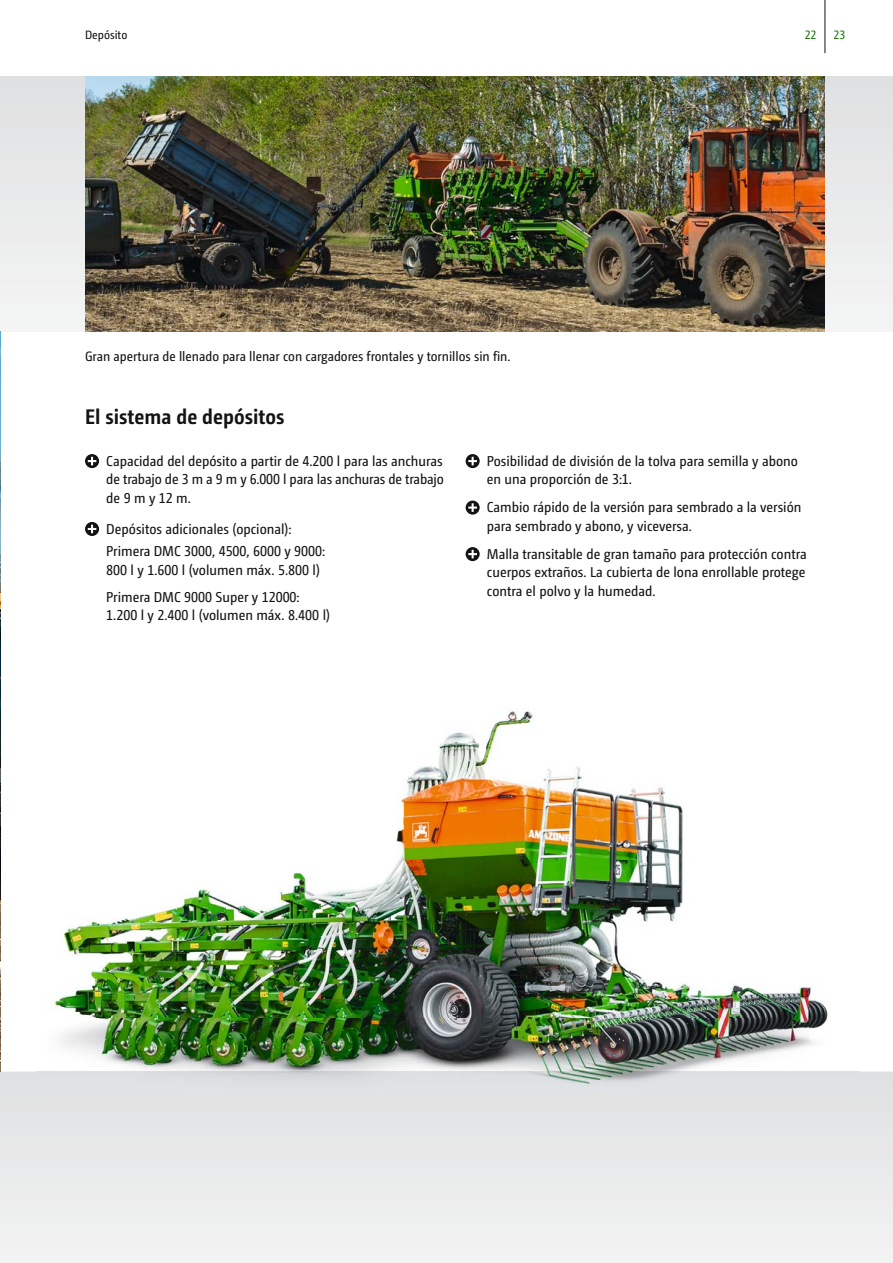
<style>
.page{position:relative;width:893px;height:1263px;background:#fff}
.page>*{position:absolute;margin:0;border:0;box-sizing:border-box;transform-origin:0 0}
.t1{font:700 21px "Camingo Dos Pro S Cd";color:#141314}
.t2{font:14.25px/18.5px "Camingo Dos Pro S Cd";color:#141314}
.t3{font:13.5px "Camingo Dos Pro S Cd";color:#141314}
.t4{font:12px "Camingo Dos Pro S Cd";color:#141314}
.t5{font:12px "Camingo Dos Pro S Cd";color:#137904}
</style>
<div class="page">
<div style="left:0;top:77px;width:893px;height:255px;background:#eaebeb"></div>
<div style="left:0;top:1071px;width:893px;height:192px;background:#eaebeb"></div>
<img style="left:85px;top:77px;width:740px;height:255px">
<img style="left:36px;top:711px;width:823px;height:383px">
<img style="left:0;top:332px;width:1px;height:739px">
<hr style="left:825px;top:0;width:1px;height:53px;background:#141314">
<svg style="left:85px;top:454px;width:14px;height:14px"></svg>
<svg style="left:85px;top:522px;width:14px;height:14px"></svg>
<svg style="left:466px;top:454px;width:14px;height:14px"></svg>
<svg style="left:466px;top:501px;width:14px;height:14px"></svg>
<svg style="left:466px;top:547px;width:14px;height:14px"></svg>
<p class="t4" style="left:85px;top:30px;width:44px">Depósito</p>
<p class="t3" style="left:85px;top:351px;width:427px">Gran apertura de llenado para llenar con cargadores frontales y tornillos sin fin.</p>
<h1 class="t1" style="left:85px;top:408px;width:201px">El sistema de depósitos</h1>
<p class="t5" style="left:805px;top:30px;width:13px">22</p>
<p class="t5" style="left:833px;top:30px;width:13px">23</p>
<p class="t2" style="left:106px;top:453px;width:339px;text-align:justify">Capacidad del depósito a partir de 4.200 l para las anchuras de trabajo de 3 m a 9 m y 6.000 l para las anchuras de trabajo de 9 m y 12 m.</p>
<p class="t2" style="left:106px;top:518px;width:220px;line-height:22.6px">Depósitos adicionales (opcional):<br>Primera DMC 3000, 4500, 6000 y 9000:</p>
<p class="t2" style="left:106px;top:557px;width:215px;line-height:26.8px">800 l y 1.600 l (volumen máx. 5.800 l)<br>Primera DMC 9000 Super y 12000:</p>
<p class="t2" style="left:106px;top:607px;width:225px">1.200 l y 2.400 l (volumen máx. 8.400 l)</p>
<p class="t2" style="left:487px;top:453px;width:313px">Posibilidad de división de la tolva para semilla y abono en una proporción de 3:1.</p>
<p class="t2" style="left:487px;top:499px;width:316px">Cambio rápido de la versión para sembrado a la versión para sembrado y abono, y viceversa.</p>
<p class="t2" style="left:487px;top:546px;width:321px;text-align:justify">Malla transitable de gran tamaño para protección contra cuerpos extraños. La cubierta de lona enrollable protege contra el polvo y la humedad.</p>
</div>
